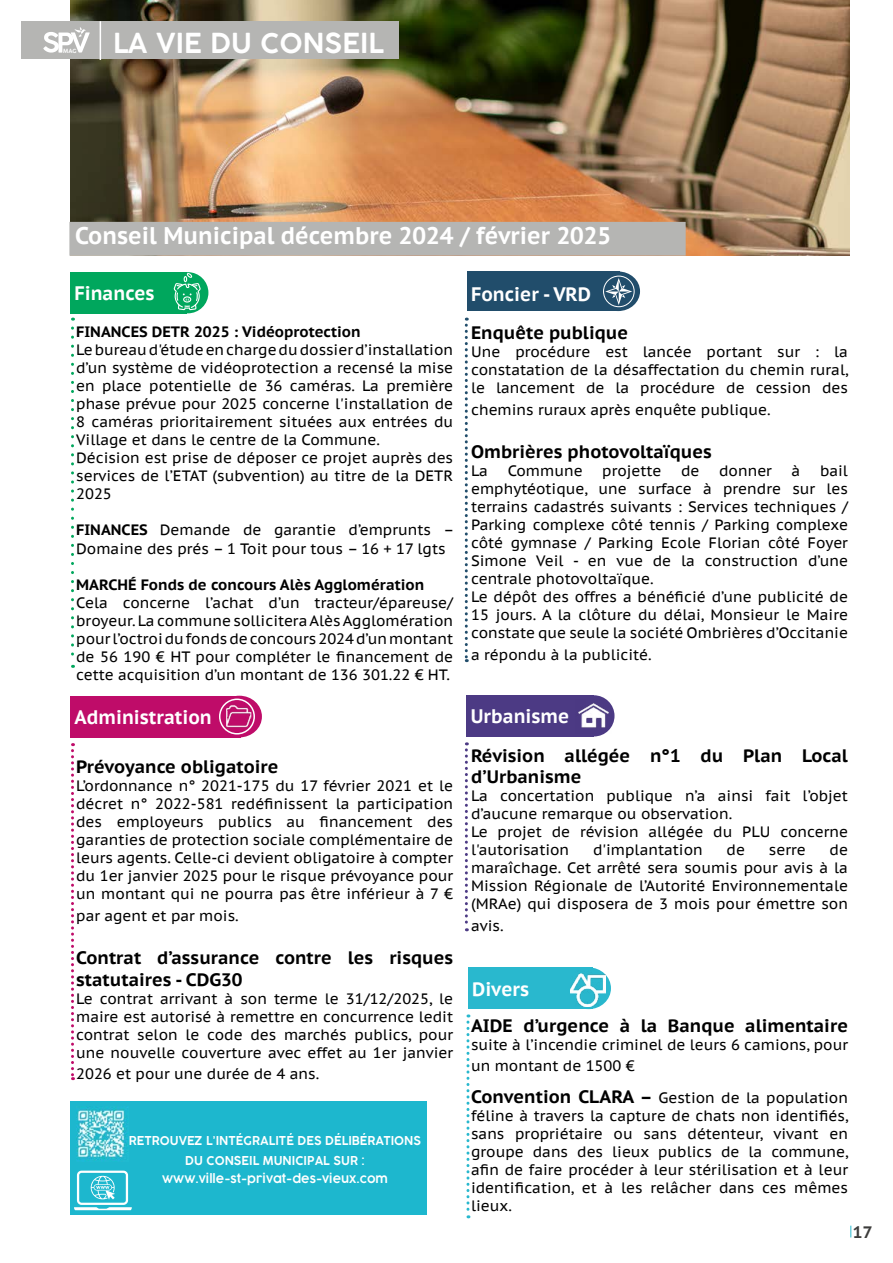
<style>
.page{position:relative;width:893px;height:1263px;background:#fff}
.page>*{position:absolute;margin:0;border:0;box-sizing:border-box;transform-origin:0 0}
.t1{font:600 27px "COCOGOOSE";color:#fff}
.t2{font:700 24px "PT Sans Caption";color:#fff;scale:.96 1}
.t3{font:700 19.5px "PT Sans Caption";color:#fff;scale:.96 1}
.t4{font:700 18px/21.6px "PT Sans Caption";color:#000}
.t5{font:700 16.5px "PT Sans Caption";color:#3c3c3b}
.t6{font:15px/18px "PT Sans Caption";color:#000;text-align:justify}
.t7{font:700 15px "PT Sans Caption";color:#000}
.t8{font:600 12px/19.5px "COCOGOOSE";color:#fff;text-align:center;scale:.96 1}
.t9{font:600 5.7px "COCOGOOSE";color:#fff}
.s1{font-weight:700}
.s2{font-weight:700;font-size:18px}
</style>
<div class="page">
<img style="left:70px;top:0;width:779px;height:255px">
<div style="left:21px;top:21px;width:377px;height:38px;background:#b5b5b3"></div>
<svg style="left:43px;top:27px;width:47px;height:26px"></svg>
<hr style="left:100px;top:21px;width:1px;height:39px;background:#fff">
<div style="left:70px;top:223px;width:615px;height:32px;background:#b5b5b3"></div>
<div style="left:69px;top:222px;width:617px;height:34px;border:2px solid #b5b5b3"></div>
<svg style="left:71px;top:328px;width:3px;height:340px"></svg>
<div style="left:70px;top:272px;width:117px;height:41px;background:#00a75d"></div>
<div style="left:167px;top:272px;width:41px;height:41px;background:#00a75d;border-radius:50%"></div>
<svg style="left:174px;top:273px;width:27px;height:37px"></svg>
<div style="left:70px;top:1102px;width:357px;height:113px;background:#1db7ce"></div>
<img style="left:76px;top:1107px;width:52px;height:54px">
<svg style="left:74px;top:1170px;width:58px;height:40px"></svg>
<svg style="left:465px;top:742px;width:3px;height:189px"></svg>
<svg style="left:465px;top:318px;width:3px;height:344px"></svg>
<svg style="left:71px;top:743px;width:3px;height:337px"></svg>
<div style="left:467px;top:271px;width:152px;height:40px;background:#214d6b"></div>
<div style="left:596px;top:271px;width:44px;height:40px;background:#214d6b;border-radius:50%"></div>
<svg style="left:605px;top:278px;width:27px;height:27px"></svg>
<div style="left:603px;top:276px;width:31px;height:31px;border:1px solid #fff;border-radius:50%"></div>
<div style="left:70px;top:696px;width:170px;height:41px;background:#bf0c69"></div>
<svg style="left:217px;top:696px;width:45px;height:41px"></svg>
<img style="left:226px;top:703px;width:25px;height:26px">
<div style="left:219px;top:698px;width:36px;height:36px;border:2px solid #fff;border-radius:50%"></div>
<div style="left:467px;top:695px;width:127px;height:41px;background:#4c3a84"></div>
<div style="left:573px;top:695px;width:41px;height:41px;background:#4c3a84;border-radius:50%"></div>
<img style="left:578px;top:700px;width:34px;height:33px">
<div style="left:468px;top:967px;width:124px;height:42px;background:#29b8ce"></div>
<svg style="left:566px;top:967px;width:45px;height:42px"></svg>
<img style="left:571px;top:970px;width:34px;height:37px">
<svg style="left:466px;top:1014px;width:3px;height:204px"></svg>
<p class="t9" style="left:63px;top:47px;width:15px">MAG</p>
<h1 class="t1" style="left:113px;top:24px;width:272px">LA VIE DU CONSEIL</h1>
<h2 class="t2" style="left:75px;top:220px;width:560px">Conseil Municipal décembre 2024 / février 2025</h2>
<h3 class="t3" style="left:74px;top:280px;width:85px">Finances</h3>
<h3 class="t3" style="left:471px;top:281px;width:126px">Foncier - VRD</h3>
<p class="t7" style="left:76px;top:322px;width:286px">FINANCES DETR 2025 : Vidéoprotection</p>
<p class="t6" style="left:76px;top:341px;width:378px;text-align:left">Le bureau d'étude en charge du dossier d’installation d’un système de vidéoprotection a recensé la mise en place potentielle de 36 caméras. La première phase prévue pour 2025 concerne l'installation de 8 caméras prioritairement situées aux entrées du Village et dans le centre de la Commune.<br>Décision est prise de déposer ce projet auprès des services de l’ETAT (subvention) au titre de la DETR 2025</p>
<p class="t6" style="left:76px;top:521px;width:380px"><span class="s1">FINANCES</span> Demande de garantie d’emprunts –<br>Domaine des prés – 1 Toit pour tous – 16 + 17 lgts</p>
<p class="t7" style="left:76px;top:574px;width:350px">MARCHÉ Fonds de concours Alès Agglomération</p>
<p class="t6" style="left:76px;top:593px;width:378px">Cela concerne l’achat d’un tracteur/épareuse/ broyeur. La commune sollicitera Alès Agglomération pour l’octroi du fonds de concours 2024 d’un montant de 56 190 € HT pour compléter le financement de cette acquisition d’un montant de 136 301.22 € HT.</p>
<p class="t4" style="left:471px;top:322px;width:158px">Enquête publique</p>
<p class="t6" style="left:471px;top:343px;width:379px">Une procédure est lancée portant sur : la constatation de la désaffectation du chemin rural, le lancement de la procédure de cession des</p>
<p class="t6" style="left:471px;top:400px;width:301px">chemins ruraux après enquête publique.</p>
<p class="t4" style="left:471px;top:441px;width:242px">Ombrières photovoltaïques</p>
<p class="t6" style="left:471px;top:462px;width:18px">La</p>
<p class="t6" style="left:508px;top:462px;width:76px">Commune</p>
<p class="t6" style="left:602px;top:462px;width:61px">projette</p>
<p class="t6" style="left:681px;top:462px;width:20px">de</p>
<p class="t6" style="left:719px;top:462px;width:54px">donner</p>
<p class="t6" style="left:792px;top:462px;width:10px">à</p>
<p class="t6" style="left:471px;top:462px;width:378px;text-align:left;text-indent:349px">bail emphytéotique, une surface à prendre sur les terrains cadastrés suivants : Services techniques / Parking complexe côté tennis / Parking complexe côté gymnase / Parking Ecole Florian côté Foyer Simone Veil - en vue de la construction d’une centrale photovoltaïque.<br>Le dépôt des offres a bénéficié d’une publicité de 15 jours. A la clôture du délai, Monsieur le Maire constate que seule la société Ombrières d’Occitanie</p>
<p class="t6" style="left:471px;top:645px;width:182px">a répondu à la publicité.</p>
<h3 class="t3" style="left:74px;top:704px;width:145px">Administration</h3>
<h3 class="t3" style="left:471px;top:704px;width:104px">Urbanisme</h3>
<p class="t4" style="left:76px;top:756px;width:204px">Prévoyance obligatoire</p>
<p class="t6" style="left:76px;top:776px;width:378px">L’ordonnance n° 2021-175 du 17 février 2021 et le décret n° 2022-581 redéfinissent la participation des employeurs publics au financement des garanties de protection sociale complémentaire de leurs agents. Celle-ci devient obligatoire à compter du 1er janvier 2025 pour le risque prévoyance pour un montant qui ne pourra pas être inférieur à 7 €</p>
<p class="t6" style="left:76px;top:906px;width:164px">par agent et par mois.</p>
<p class="t4" style="left:76px;top:946px;width:378px">Contrat d’assurance contre les risques statutaires - CDG30</p>
<p class="t6" style="left:76px;top:989px;width:378px">Le contrat arrivant à son terme le 31/12/2025, le maire est autorisé à remettre en concurrence ledit contrat selon le code des marchés publics, pour une nouvelle couverture avec effet au 1er janvier</p>
<p class="t6" style="left:76px;top:1064px;width:245px">2026 et pour une durée de 4 ans.</p>
<p class="t8" style="left:129px;top:1131px;width:306px">RETROUVEZ L’INTÉGRALITÉ DES DÉLIBÉRATIONS<br>DU CONSEIL MUNICIPAL SUR :</p>
<p class="t8" style="left:162px;top:1169px;width:237px">www.ville-st-privat-des-vieux.com</p>
<p class="t4" style="left:471px;top:744px;width:378px">Révision allégée n°1 du Plan Local d’Urbanisme</p>
<p class="t6" style="left:471px;top:787px;width:378px;text-align:left">La concertation publique n’a ainsi fait l’objet d’aucune remarque ou observation.<br>Le projet de révision allégée du PLU concerne l'autorisation</p>
<p class="t6" style="left:593px;top:841px;width:111px">d'implantation</p>
<p class="t6" style="left:727px;top:841px;width:20px">de</p>
<p class="t6" style="left:769px;top:841px;width:38px">serre</p>
<p class="t6" style="left:471px;top:841px;width:378px;text-indent:358px">de maraîchage. Cet arrêté sera soumis pour avis à la Mission Régionale de l’Autorité Environnementale (MRAe) qui disposera de 3 mois pour émettre son</p>
<p class="t6" style="left:471px;top:916px;width:34px">avis.</p>
<h3 class="t3" style="left:472px;top:976px;width:61px">Divers</h3>
<p class="t4" style="left:471px;top:1014px;width:378px">AIDE d’urgence à la Banque alimentaire</p>
<p class="t6" style="left:471px;top:1033px;width:378px;line-height:21.6px">suite à l’incendie criminel de leurs 6 camions, pour un montant de 1500 €</p>
<p class="t6" style="left:471px;top:1089px;width:379px"><span class="s2">Convention CLARA –</span> Gestion de la population féline à travers la capture de chats non identifiés, sans propriétaire ou sans détenteur, vivant en groupe dans des lieux publics de la commune, afin de faire procéder à leur stérilisation et à leur identification, et à les relâcher dans ces mêmes lieux.</p>
<p class="t5" style="left:853px;top:1221px;width:21px">17</p>
</div>
